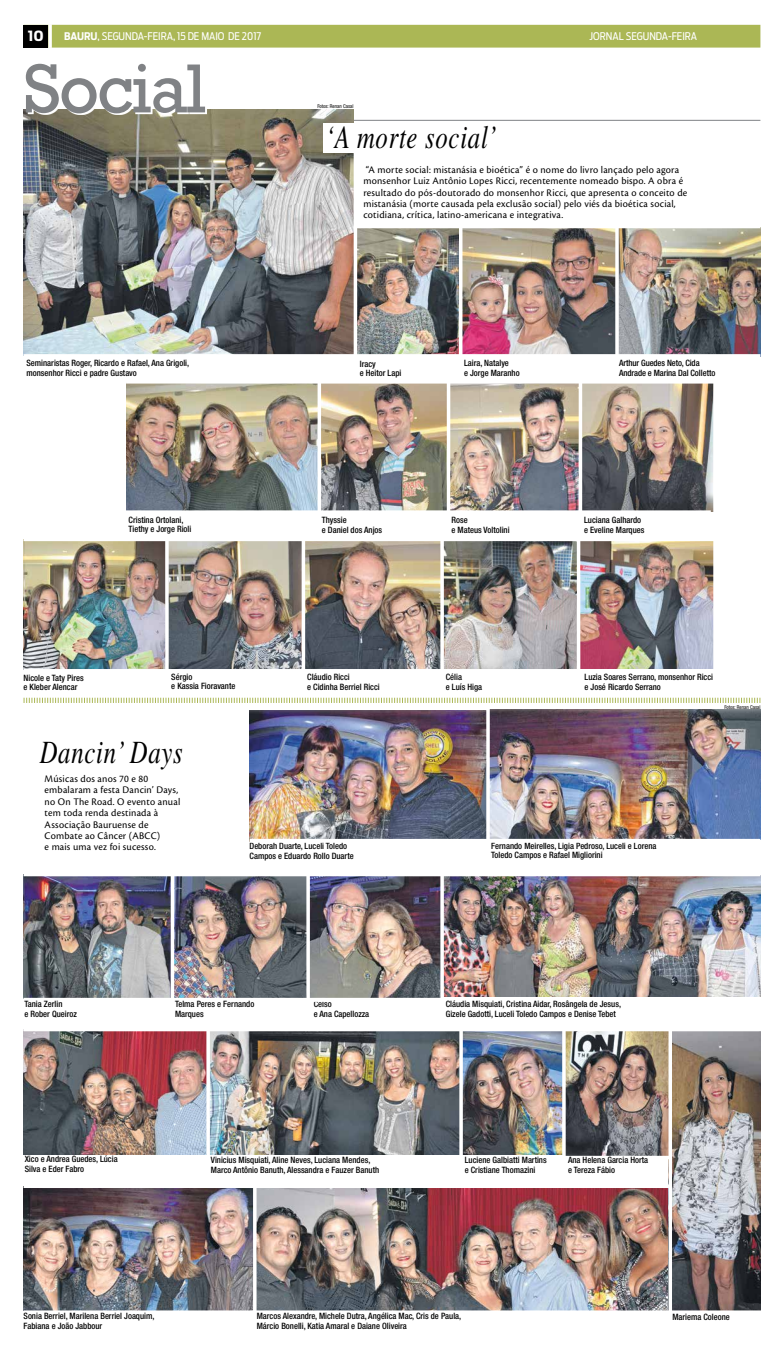
<style>
.page{position:relative;width:784px;height:1355px;background:#fff}
.page>*{position:absolute;margin:0;border:0;box-sizing:border-box;transform-origin:0 0}
.t1{font:70.44px "Rockwell Std";letter-spacing:-.03em;color:#808285}
.t2{font:32.46px "Toronto PS Italic";letter-spacing:.03em;color:#000;scale:.76 1}
.t3{font:700 14px "Antenna Cond";color:#fff;scale:1.15 1}
.t4{font:10.5px/11.4px "Cronos Pro";letter-spacing:.02em;color:#000}
.t5{font:10.5px "Antenna Cond";color:#fff}
.t6{font:500 condensed 8.75px/9.6px "Helvetica Neue";color:#000}
.t7{font:condensed 5.25px "Helvetica Neue";color:#000}
.s1{font-weight:700}
</style>
<div class="page">
<div style="left:24px;top:25px;width:736px;height:23px;background:#abb755"></div>
<svg style="left:48px;top:24px;width:4px;height:24px"></svg>
<div style="left:24px;top:25px;width:24px;height:23px;background:#000"></div>
<hr style="left:24px;top:120px;width:736px;height:1px;background:#808285">
<img style="left:580px;top:541px;width:133px;height:128px">
<img style="left:24px;top:541px;width:278px;height:128px">
<img style="left:321px;top:383px;width:126px;height:127px">
<img style="left:463px;top:228px;width:152px;height:126px">
<img style="left:450px;top:383px;width:128px;height:127px">
<img style="left:582px;top:383px;width:131px;height:129px">
<img style="left:126px;top:383px;width:191px;height:127px">
<img style="left:619px;top:228px;width:141px;height:126px">
<img style="left:305px;top:541px;width:135px;height:128px">
<img style="left:357px;top:228px;width:102px;height:126px">
<img style="left:444px;top:541px;width:133px;height:128px">
<img style="left:24px;top:109px;width:329px;height:245px">
<svg style="left:615px;top:228px;width:4px;height:126px"></svg>
<svg style="left:317px;top:383px;width:1px;height:127px"></svg>
<svg style="left:440px;top:541px;width:4px;height:128px"></svg>
<svg style="left:165px;top:541px;width:4px;height:128px"></svg>
<svg style="left:126px;top:510px;width:585px;height:2px"></svg>
<svg style="left:713px;top:383px;width:1px;height:286px"></svg>
<div style="left:28px;top:65px;width:179px;height:50px;background:#fff"></div>
<div style="left:323px;top:123px;width:39px;height:30px;background:#fff"></div>
<img style="left:250px;top:714px;width:236px;height:124px">
<img style="left:444px;top:876px;width:316px;height:120px">
<img style="left:24px;top:1188px;width:644px;height:122px">
<img style="left:490px;top:714px;width:270px;height:124px">
<img style="left:310px;top:876px;width:130px;height:121px">
<img style="left:174px;top:876px;width:132px;height:121px">
<img style="left:24px;top:876px;width:147px;height:121px">
<img style="left:24px;top:1031px;width:182px;height:122px">
<img style="left:210px;top:1031px;width:352px;height:123px">
<img style="left:672px;top:1031px;width:88px;height:278px">
<img style="left:566px;top:1031px;width:102px;height:124px">
<svg style="left:486px;top:714px;width:4px;height:124px"></svg>
<svg style="left:306px;top:876px;width:4px;height:121px"></svg>
<svg style="left:440px;top:876px;width:4px;height:121px"></svg>
<svg style="left:206px;top:1031px;width:4px;height:124px"></svg>
<svg style="left:459px;top:1031px;width:4px;height:124px"></svg>
<svg style="left:562px;top:1031px;width:4px;height:124px"></svg>
<svg style="left:668px;top:1031px;width:1px;height:279px"></svg>
<hr style="left:253px;top:1187px;width:3px;height:124px;background:#fff">
<hr style="left:24px;top:1184px;width:645px;height:3px;background:#fff">
<hr style="left:24px;top:1155px;width:645px;height:4px;background:#fff">
<svg style="left:24px;top:997px;width:417px;height:1px"></svg>
<svg style="left:250px;top:838px;width:510px;height:1px"></svg>
<svg style="left:249px;top:709px;width:512px;height:5px;background:#6e616e"></svg>
<svg style="left:23px;top:697px;width:738px;height:6px"></svg>
<h3 class="t3" style="left:28px;top:27px;width:15px">10</h3>
<p class="t5" style="left:64px;top:30px;width:198px"><span class="s1">BAURU</span>, SEGUNDA-FEIRA, 15 DE MAIO DE 2017</p>
<p class="t5" style="left:589px;top:30px;width:109px">JORNAL SEGUNDA-FEIRA</p>
<h1 class="t1" style="left:24px;top:48px;width:184px">Social</h1>
<p class="t7" style="left:317px;top:103px;width:38px">Fotos: Renan Casal</p>
<h2 class="t2" style="left:326px;top:119px;width:226px">‘A morte social’</h2>
<p class="t4" style="left:363px;top:164px;width:325px">“A morte social: mistanásia e bioética” é o nome do livro lançado pelo agora monsenhor Luiz Antônio Lopes Ricci, recentemente nomeado bispo. A obra é resultado do pós-doutorado do monsenhor Ricci, que apresenta o conceito de mistanásia (morte causada pela exclusão social) pelo viés da bioética social, cotidiana, crítica, latino-americana e integrativa.</p>
<p class="t6" style="left:27px;top:358px;width:164px">Seminaristas Roger, Ricardo e Rafael, Ana Grigoli, monsenhor Ricci e padre Gustavo</p>
<p class="t6" style="left:129px;top:514px;width:64px">Cristina Ortolani,<br>Tiethy e Jorge Rioli</p>
<p class="t6" style="left:360px;top:358px;width:43px">Iracy<br>e Heitor Lapi</p>
<p class="t6" style="left:464px;top:358px;width:57px">Laira, Natalye<br>e Jorge Maranho</p>
<p class="t6" style="left:619px;top:358px;width:98px">Arthur Guedes Neto, Cida<br>Andrade e Marina Dal Colletto</p>
<p class="t6" style="left:322px;top:515px;width:62px">Thyssie<br>e Daniel dos Anjos</p>
<p class="t6" style="left:451px;top:515px;width:60px">Rose<br>e Mateus Voltolini</p>
<p class="t6" style="left:584px;top:515px;width:62px">Luciana Galhardo e Eveline Marques</p>
<p class="t6" style="left:24px;top:672px;width:62px">Nicole e Taty Pires e Kleber Alencar</p>
<p class="t6" style="left:171px;top:671px;width:66px">Sérgio<br>e Kassia Fioravante</p>
<h2 class="t2" style="left:40px;top:734px;width:190px">Dancin’ Days</h2>
<p class="t4" style="left:45px;top:773px;width:137px">Músicas dos anos 70 e 80 embalaram a festa Dancin’ Days, no On The Road. O evento anual tem toda renda destinada à<br>Associação Bauruense de<br>Combate ao Câncer (ABCC)<br>e mais uma vez foi sucesso.</p>
<p class="t6" style="left:307px;top:672px;width:74px">Cláudio Ricci<br>e Cidinha Berriel Ricci</p>
<p class="t6" style="left:446px;top:672px;width:38px">Célia<br>e Luís Higa</p>
<p class="t6" style="left:584px;top:672px;width:130px">Luzia Soares Serrano, monsenhor Ricci e José Ricardo Serrano</p>
<p class="t7" style="left:724px;top:703px;width:38px">Fotos: Renan Casal</p>
<p class="t6" style="left:250px;top:841px;width:106px">Deborah Duarte, Luceli Toledo<br>Campos e Eduardo Rollo Duarte</p>
<p class="t6" style="left:491px;top:840px;width:167px">Fernando Meirelles, Ligia Pedroso, Luceli e Lorena<br>Toledo Campos e Rafael Migliorini</p>
<p class="t6" style="left:25px;top:999px;width:54px">Tania Zerlin<br>e Rober Queiroz</p>
<p class="t6" style="left:175px;top:999px;width:81px">Telma Peres e Fernando<br>Marques</p>
<p class="t6" style="left:314px;top:999px;width:57px">Celso<br>e Ana Capellozza</p>
<p class="t6" style="left:446px;top:999px;width:177px">Cláudia Misquiati, Cristina Aidar, Rosângela de Jesus,<br>Gizele Gadotti, Luceli Toledo Campos e Denise Tebet</p>
<p class="t6" style="left:25px;top:1154px;width:94px">Xico e Andrea Guedes, Lúcia<br>Silva e Eder Fabro</p>
<p class="t6" style="left:211px;top:1154px;width:170px">Vinicius Misquiati, Aline Neves, Luciana Mendes,<br>Marco Antônio Banuth, Alessandra e Fauzer Banuth</p>
<p class="t6" style="left:465px;top:1155px;width:83px">Luciene Galbiatti Martins e Cristiane Thomazini</p>
<p class="t6" style="left:568px;top:1155px;width:82px">Ana Helena Garcia Horta e Tereza Fábio</p>
<p class="t6" style="left:257px;top:1311px;width:206px">Marcos Alexandre, Michele Dutra, Angélica Mac, Cris de Paula,<br>Márcio Bonelli, Katia Amaral e Daiane Oliveira</p>
<p class="t6" style="left:24px;top:1311px;width:132px">Sonia Berriel, Marilena Berriel Joaquim,</p>
<p class="t6" style="left:672px;top:1311px;width:59px">Mariema Coleone</p>
<p class="t6" style="left:24px;top:1320px;width:80px">Fabiana e João Jabbour</p>
</div>
